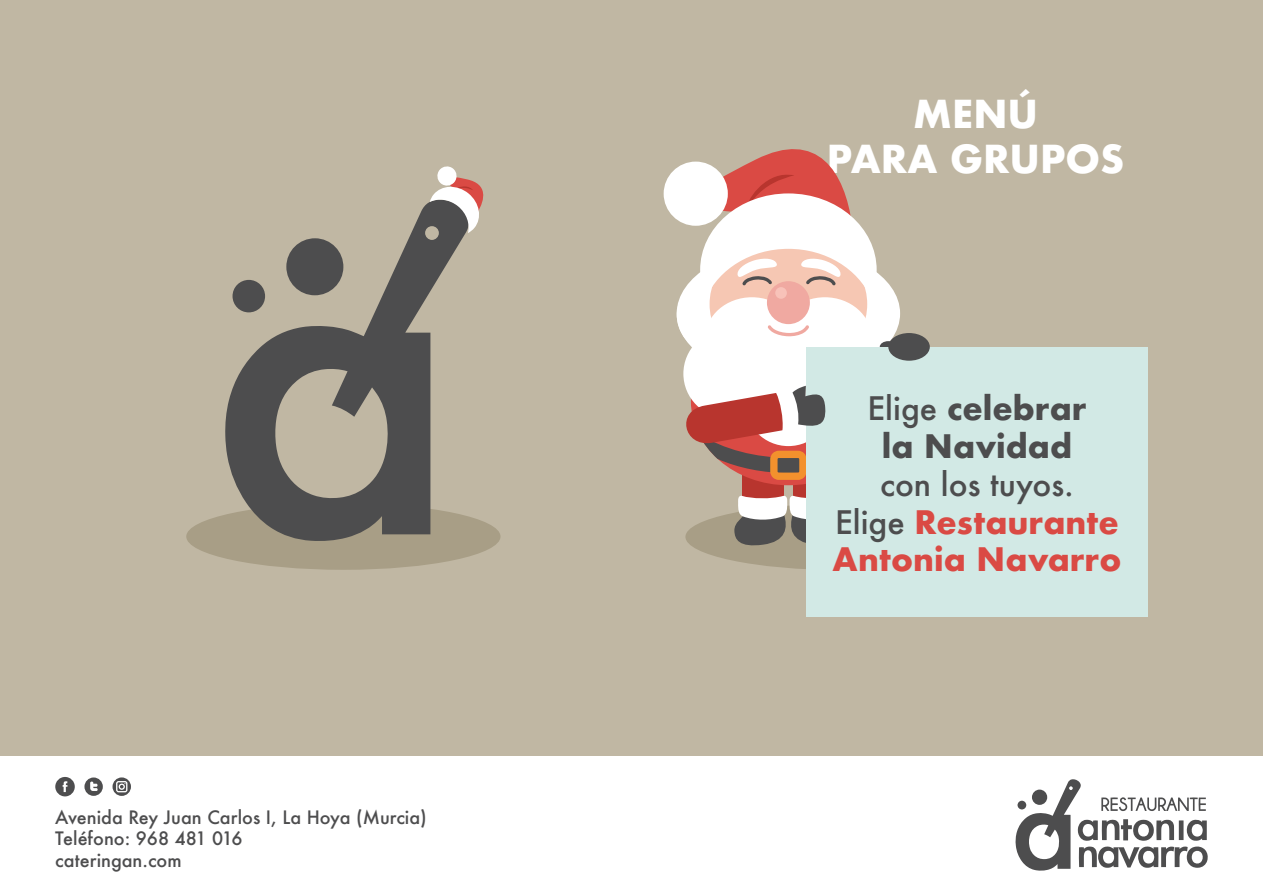
<style>
.page{position:relative;width:1263px;height:893px;background:#c0b7a3}
.page>*{position:absolute;margin:0;border:0;box-sizing:border-box;transform-origin:0 0}
.t1{font:700 37.5px/45px "Futura";color:#fff;text-align:center}
.t2{font:700 31.5px/37.8px "Futura";color:#da4a44;text-align:center}
.t3{font:700 31.5px/37.8px "Futura";color:#4d4d4e;text-align:center}
.t4{font:500 18px/21.6px "Futura";color:#4d4d4e}
.s1{font-weight:500}
.s2{font-weight:500;color:#4d4d4e}
</style>
<div class="page">
<div style="left:0;top:757px;width:1263px;height:136px;background:#fff"></div>
<svg style="left:1015px;top:779px;width:193px;height:92px"></svg>
<svg style="left:55px;top:777px;width:20px;height:19px"></svg>
<svg style="left:84px;top:777px;width:19px;height:19px"></svg>
<svg style="left:113px;top:777px;width:18px;height:19px"></svg>
<div style="left:186px;top:503px;width:314px;height:67px;background:#a89e86;border-radius:50%"></div>
<svg style="left:225px;top:202px;width:244px;height:339px"></svg>
<div style="left:286px;top:238px;width:58px;height:57px;background:#4d4d4e;border-radius:50%"></div>
<div style="left:232px;top:280px;width:33px;height:32px;background:#4d4d4e;border-radius:50%"></div>
<svg style="left:430px;top:166px;width:54px;height:67px"></svg>
<div style="left:685px;top:503px;width:315px;height:67px;background:#a89e86;border-radius:50%"></div>
<svg style="left:742px;top:397px;width:41px;height:106px"></svg>
<svg style="left:793px;top:397px;width:42px;height:106px"></svg>
<svg style="left:734px;top:495px;width:72px;height:51px"></svg>
<div style="left:677px;top:246px;width:223px;height:135px;background:#fff;border-radius:50%"></div>
<div style="left:677px;top:274px;width:87px;height:82px;background:#fff;border-radius:50%"></div>
<div style="left:709px;top:236px;width:158px;height:136px;background:#f6c7b3;border-radius:50%"></div>
<div style="left:705px;top:297px;width:93px;height:81px;background:#fff;border-radius:50%"></div>
<div style="left:778px;top:297px;width:93px;height:81px;background:#fff;border-radius:50%"></div>
<div style="left:683px;top:330px;width:88px;height:88px;background:#fff;border-radius:50%"></div>
<div style="left:744px;top:358px;width:88px;height:88px;background:#fff;border-radius:50%"></div>
<div style="left:767px;top:281px;width:43px;height:43px;background:#f0a9a1;border-radius:50%"></div>
<svg style="left:768px;top:325px;width:41px;height:11px"></svg>
<div style="left:664px;top:162px;width:64px;height:64px;background:#fff;border-radius:50%"></div>
<div style="left:775px;top:287px;width:12px;height:12px;background:#f4b9b0;border-radius:50%"></div>
<svg style="left:671px;top:149px;width:206px;height:149px"></svg>
<div style="left:880px;top:341px;width:17px;height:12px;background:#4d4d4e;border-radius:50%"></div>
<div style="left:806px;top:347px;width:342px;height:270px;background:#d2e9e5"></div>
<div style="left:888px;top:333px;width:42px;height:28px;background:#4d4d4e;border-radius:50%"></div>
<svg style="left:685px;top:386px;width:141px;height:94px"></svg>
<p class="t4" style="left:55px;top:806px;width:373px">Avenida Rey Juan Carlos I, La Hoya (Murcia)<br>Teléfono: 968 481 016<br>cateringan.com</p>
<h1 class="t1" style="left:827px;top:91px;width:299px">MENÚ<br>PARA GRUPOS</h1>
<h2 class="t3" style="left:867px;top:389px;width:220px"><span class="s1">Elige</span> celebrar la Navidad</h2>
<h2 class="t2" style="left:833px;top:465px;width:290px"><span class="s2">con los tuyos.<br>Elige</span> Restaurante<br>Antonia Navarro</h2>
</div>
